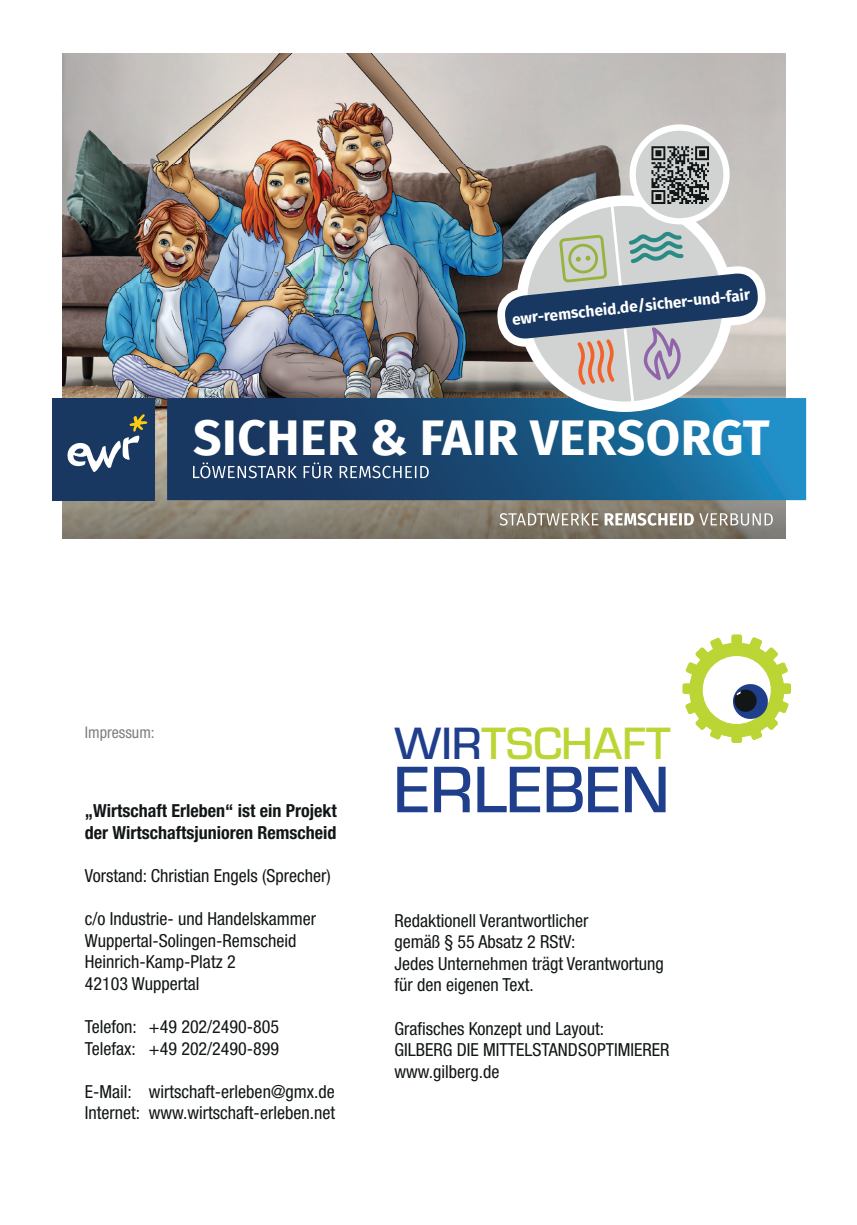
<style>
.page{position:relative;width:857px;height:1225px;background:#fff}
.page>*{position:absolute;margin:0;border:0;box-sizing:border-box;transform-origin:0 0}
.t1{font:500 68.2px "Eurostile T";color:#1f3f8d}
.t2{font:700 49.8px "Fira Sans";letter-spacing:.01em;color:#fff}
.t3{font:500 47px "Eurostile T";color:#bad534}
.t4{font:condensed 18px/21.6px "Helvetica Neue";color:#121617}
.t5{font:700 condensed 18px/21.6px "Helvetica Neue";color:#121617}
.t6{font:16.2px "Fira Sans";letter-spacing:.01em;color:#fff}
.t7{font:condensed 16px "Helvetica Neue";color:#7d7f7f}
.t8{font:700 15.4px "Fira Sans";color:#fff}
.s1{color:#1f3f8d}
</style>
<div class="page">
<svg style="left:682px;top:634px;width:108px;height:109px"></svg>
<img style="left:62px;top:53px;width:628px;height:360px">
<img style="left:94px;top:538px;width:534px;height:1px">
<img style="left:628px;top:538px;width:157px;height:1px">
<img style="left:62px;top:423px;width:723px;height:115px">
<div style="left:52px;top:398px;width:102px;height:102px;background:#193861"></div>
<svg style="left:67px;top:414px;width:80px;height:58px"></svg>
<svg style="left:167px;top:398px;width:638px;height:102px;background:#1a4570"></svg>
<svg style="left:193px;top:462px;width:235px;height:16px;background:#4e6887"></svg>
<svg style="left:491px;top:198px;width:281px;height:340px;background:#748e9d"></svg>
<svg style="left:632px;top:128px;width:94px;height:93px;fill:#d0d3d2"></svg>
<div style="left:629px;top:124px;width:100px;height:100px;border:6px solid #fff;border-radius:50%"></div>
<img style="left:649px;top:145px;width:60px;height:60px">
<p class="t8" style="left:510px;top:306px;width:240px;rotate:-6deg">ewr-remscheid.de/sicher-und-fair</p>
<p class="t6" style="left:194px;top:412px;width:222px">LÖWENSTARK FÜR REMSCHEID</p>
<h2 class="t2" style="left:193px;top:395px;width:577px">SICHER &amp; FAIR VERSORGT</h2>
<p class="t7" style="left:85px;top:723px;width:71px">Impressum:</p>
<p class="t5" style="left:85px;top:799px;width:253px">„Wirtschaft Erleben“ ist ein Projekt der Wirtschaftsjunioren Remscheid</p>
<p class="t4" style="left:85px;top:864px;width:247px">Vorstand: Christian Engels (Sprecher)</p>
<p class="t4" style="left:85px;top:907px;width:233px">c/o Industrie- und Handelskammer<br>Wuppertal-Solingen-Remscheid<br>Heinrich-Kamp-Platz 2<br>42103 Wuppertal</p>
<p class="t4" style="left:85px;top:1015px;width:196px">Telefon: +49 202/2490-805<br>Telefax: +49 202/2490-899</p>
<p class="t4" style="left:85px;top:1080px;width:251px">E-Mail: wirtschaft-erleben@gmx.de<br>Internet: www.wirtschaft-erleben.net</p>
<h3 class="t3" style="left:394px;top:718px;width:277px"><span class="s1">WIR</span>TSCHAFT</h3>
<h1 class="t1" style="left:394px;top:753px;width:276px">ERLEBEN</h1>
<p class="t4" style="left:394px;top:909px;width:271px">Redaktionell Verantwortlicher<br>gemäß § 55 Absatz 2 RStV:<br>Jedes Unternehmen trägt Verantwortung für den eigenen Text.</p>
<p class="t4" style="left:394px;top:1017px;width:276px">Grafisches Konzept und Layout:<br>GILBERG DIE MITTELSTANDSOPTIMIERER www.gilberg.de</p>
</div>
